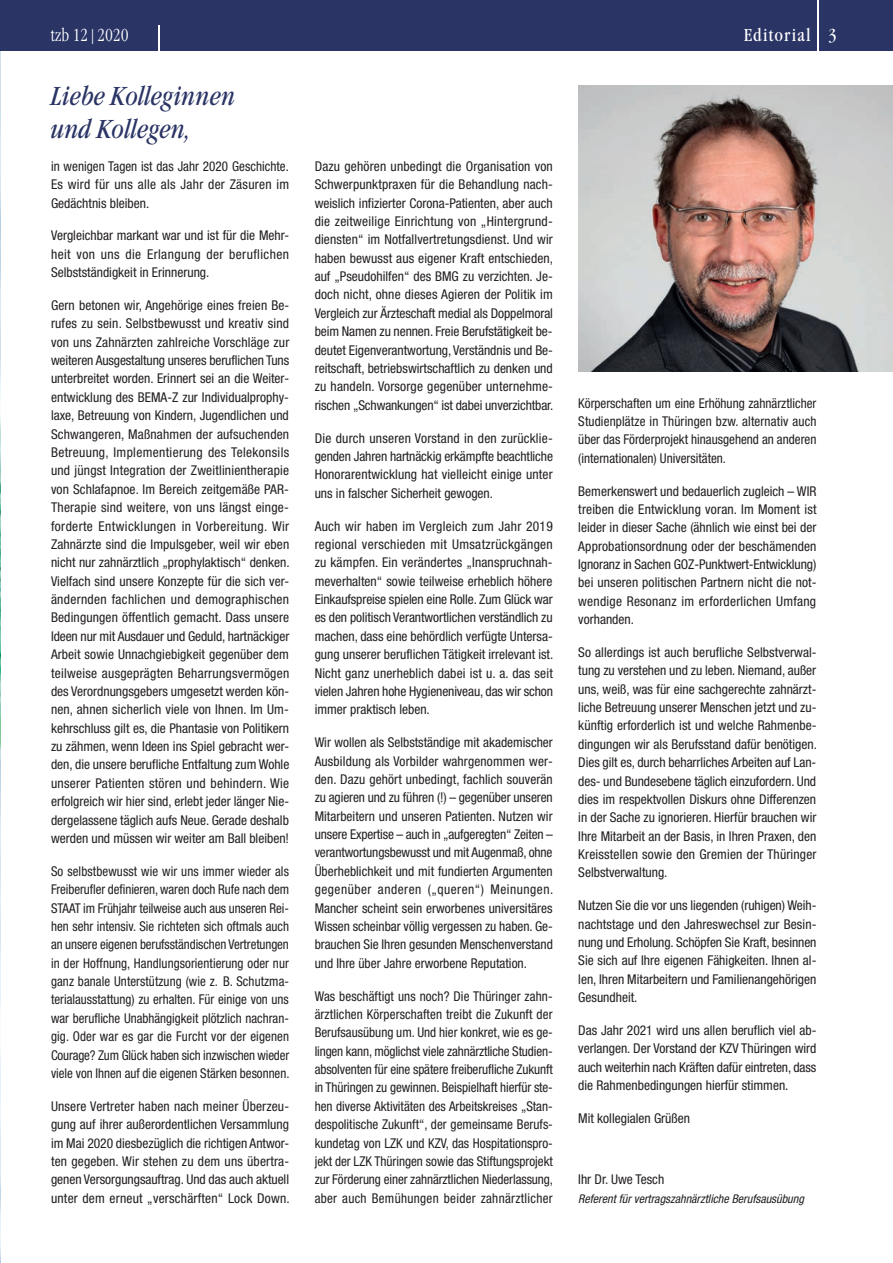
<style>
.page{position:relative;width:893px;height:1263px;background:#fff}
.page>*{position:absolute;margin:0;border:0;box-sizing:border-box;transform-origin:0 0}
.t1{font:italic condensed 27px/33px "Garamond Itc T";color:#2a3465}
.t2{font:300 condensed 18px "Garamond Itc T";color:#fff}
.t3{font:condensed 18px "Garamond Itc T";letter-spacing:.055em;color:#fff}
.t4{font:condensed 13.5px/18.3px "Helvetica Neue";color:#231f20;text-align:justify}
.t5{font:condensed 13.5px/18.3px "Helvetica Neue";color:#231f20;text-align:justify;scale:.96 1}
.t6{font:italic condensed 12px "Helvetica Neue";color:#231f20}
</style>
<div class="page">
<img style="left:0;top:51px;width:1px;height:684px">
<img style="left:0;top:735px;width:1px;height:528px">
<div style="left:0;top:0;width:893px;height:51px;background:#2a3465"></div>
<hr style="left:158px;top:26px;width:2px;height:26px;background:#fff">
<hr style="left:817px;top:0;width:2px;height:52px;background:#fff">
<img style="left:578px;top:85px;width:315px;height:286px">
<h2 class="t2" style="left:50px;top:24px;width:80px">tzb 12|2020</h2>
<h2 class="t3" style="left:744px;top:24px;width:95px">Editorial 3</h2>
<h1 class="t1" style="left:50px;top:80px;width:186px">Liebe Kolleginnen und Kollegen,</h1>
<p class="t4" style="left:51px;top:157px;width:240px">in wenigen Tagen ist das Jahr 2020 Geschichte.<br>Es wird für uns alle als Jahr der Zäsuren im Gedächtnis bleiben.</p>
<p class="t4" style="left:51px;top:226px;width:240px">Vergleichbar markant war und ist für die Mehr&shy;heit von uns die Erlangung der beruflichen Selbstständigkeit in Erinnerung.</p>
<p class="t4" style="left:51px;top:296px;width:240px">Gern betonen wir, Angehörige eines freien Be&shy;rufes zu sein. Selbstbewusst und kreativ sind von uns Zahnärzten zahlreiche Vorschläge zur weiteren Ausgestaltung unseres beruflichen Tuns unterbreitet worden. Erinnert sei an die Weiter&shy;entwicklung des BEMA-Z zur Individualprophy&shy;laxe, Betreuung von Kindern, Jugendlichen und Schwangeren, Maßnahmen der aufsuchenden Betreuung, Implementierung des Telekonsils und jüngst Integration der Zweitlinientherapie von Schlafapnoe. Im Bereich zeitgemäße PAR-Therapie sind weitere, von uns längst einge&shy;forderte Entwicklungen in Vorbereitung. Wir Zahnärzte sind die Impulsgeber, weil wir eben nicht nur zahnärztlich „prophylaktisch“ denken.<br>Vielfach sind unsere Konzepte für die sich ver&shy;ändernden fachlichen und demographischen Bedingungen öffentlich gemacht. Dass unsere Ideen nur mit Ausdauer und Geduld, hartnäckiger Arbeit sowie Unnachgiebigkeit gegenüber dem teilweise ausgeprägten Beharrungsvermögen des Verordnungsgebers umgesetzt werden kön&shy;nen, ahnen sicherlich viele von Ihnen. Im Um&shy;kehrschluss gilt es, die Phantasie von Politikern zu zähmen, wenn Ideen ins Spiel gebracht wer&shy;den, die unsere berufliche Entfaltung zum Wohle unserer Patienten stören und behindern. Wie erfolgreich wir hier sind, erlebt jeder länger Nie&shy;dergelassene täglich aufs Neue. Gerade deshalb werden und müssen wir weiter am Ball bleiben!</p>
<p class="t5" style="left:51px;top:862px;width:250px">So selbstbewusst wie wir uns immer wieder als Freiberufler definieren, waren doch Rufe nach dem STAAT im Frühjahr teilweise auch aus unseren Rei&shy;hen sehr intensiv. Sie richteten sich oftmals auch an unsere eigenen berufsständischen Vertretungen in der Hoffnung, Handlungsorientierung oder nur ganz banale Unterstützung (wie z. B. Schutzma&shy;terialausstattung) zu erhalten. Für einige von uns war berufliche Unabhängigkeit plötzlich nachran&shy;gig. Oder war es gar die Furcht vor der eigenen Courage? Zum Glück haben sich inzwischen wieder viele von Ihnen auf die eigenen Stärken besonnen.</p>
<p class="t4" style="left:51px;top:1097px;width:240px">Unsere Vertreter haben nach meiner Überzeu&shy;gung auf ihrer außerordentlichen Versammlung im Mai 2020 diesbezüglich die richtigen Antwor&shy;ten gegeben. Wir stehen zu dem uns übertra&shy;genen Versorgungsauftrag. Und das auch aktuell unter dem erneut „verschärften“ Lock Down.</p>
<p class="t4" style="left:315px;top:157px;width:240px">Dazu gehören unbedingt die Organisation von Schwerpunktpraxen für die Behandlung nach&shy;weislich infizierter Corona-Patienten, aber auch die zeitweilige Einrichtung von „Hintergrund&shy;diensten“ im Notfallvertretungsdienst. Und wir haben bewusst aus eigener Kraft entschieden, auf „Pseudohilfen“ des BMG zu verzichten. Je&shy;doch nicht, ohne dieses Agieren der Politik im Vergleich zur Ärzteschaft medial als Doppelmoral beim Namen zu nennen. Freie Berufstätigkeit be&shy;deutet Eigenverantwortung, Verständnis und Be&shy;reitschaft, betriebswirtschaftlich zu denken und zu handeln. Vorsorge gegenüber unternehme&shy;rischen „Schwankungen“ ist dabei unverzichtbar.</p>
<p class="t4" style="left:315px;top:428px;width:240px">Die durch unseren Vorstand in den zurücklie&shy;genden Jahren hartnäckig erkämpfte beachtliche Honorarentwicklung hat vielleicht einige unter uns in falscher Sicherheit gewogen.</p>
<p class="t4" style="left:315px;top:516px;width:240px">Auch wir haben im Vergleich zum Jahr 2019 regional verschieden mit Umsatzrückgängen zu kämpfen. Ein verändertes „Inanspruchnah&shy;meverhalten“ sowie teilweise erheblich höhere Einkaufspreise spielen eine Rolle. Zum Glück war es den politisch Verantwortlichen verständlich zu machen, dass eine behördlich verfügte Untersa&shy;gung unserer beruflichen Tätigkeit irrelevant ist.<br>Nicht ganz unerheblich dabei ist u. a. das seit vielen Jahren hohe Hygieneniveau, das wir schon immer praktisch leben.</p>
<p class="t4" style="left:315px;top:733px;width:240px">Wir wollen als Selbstständige mit akademischer Ausbildung als Vorbilder wahrgenommen wer&shy;den. Dazu gehört unbedingt, fachlich souverän zu agieren und zu führen (!) – gegenüber unseren Mitarbeitern und unseren Patienten. Nutzen wir unsere Expertise – auch in „aufgeregten“ Zeiten – verantwortungsbewusst und mit Augenmaß, ohne Überheblichkeit und mit fundierten Argumenten gegenüber anderen („queren“) Meinungen.<br>Mancher scheint sein erworbenes universitäres Wissen scheinbar völlig vergessen zu haben. Ge&shy;brauchen Sie Ihren gesunden Menschenverstand und Ihre über Jahre erworbene Reputation.</p>
<p class="t4" style="left:315px;top:986px;width:240px">Was beschäftigt uns noch? Die Thüringer zahn&shy;ärztlichen Körperschaften treibt die Zukunft der Berufsausübung um. Und hier konkret, wie es ge&shy;lingen kann, möglichst viele zahnärztliche Studien&shy;absolventen für eine spätere freiberufliche Zukunft in Thüringen zu gewinnen. Beispielhaft hierfür ste&shy;hen diverse Aktivitäten des Arbeitskreises „Stan&shy;despolitische Zukunft“, der gemeinsame Berufs&shy;kundetag von LZK und KZV, das Hospitationspro&shy;jekt der LZK Thüringen sowie das Stiftungsprojekt zur Förderung einer zahnärztlichen Niederlassung, aber auch Bemühungen beider zahnärztlicher</p>
<p class="t4" style="left:578px;top:393px;width:240px">Körperschaften um eine Erhöhung zahnärztlicher Studienplätze in Thüringen bzw. alternativ auch über das Förderprojekt hinausgehend an anderen (internationalen) Universitäten.</p>
<p class="t4" style="left:578px;top:481px;width:240px">Bemerkenswert und bedauerlich zugleich – WIR treiben die Entwicklung voran. Im Moment ist leider in dieser Sache (ähnlich wie einst bei der Approbationsordnung oder der beschämenden Ignoranz in Sachen GOZ-Punktwert-Entwicklung) bei unseren politischen Partnern nicht die not&shy;wendige Resonanz im erforderlichen Umfang vorhanden.</p>
<p class="t4" style="left:578px;top:643px;width:240px">So allerdings ist auch berufliche Selbstverwal&shy;tung zu verstehen und zu leben. Niemand, außer uns, weiß, was für eine sachgerechte zahnärzt&shy;liche Betreuung unserer Menschen jetzt und zu&shy;künftig erforderlich ist und welche Rahmenbe&shy;dingungen wir als Berufsstand dafür benötigen.<br>Dies gilt es, durch beharrliches Arbeiten auf Lan&shy;des- und Bundesebene täglich einzufordern. Und dies im respektvollen Diskurs ohne Differenzen in der Sache zu ignorieren. Hierfür brauchen wir Ihre Mitarbeit an der Basis, in Ihren Praxen, den Kreisstellen sowie den Gremien der Thüringer Selbstverwaltung.</p>
<p class="t4" style="left:578px;top:896px;width:240px">Nutzen Sie die vor uns liegenden (ruhigen) Weih&shy;nachtstage und den Jahreswechsel zur Besin&shy;nung und Erholung. Schöpfen Sie Kraft, besinnen Sie sich auf Ihre eigenen Fähigkeiten. Ihnen al&shy;len, Ihren Mitarbeitern und Familienangehörigen Gesundheit.</p>
<p class="t4" style="left:578px;top:1021px;width:240px">Das Jahr 2021 wird uns allen beruflich viel ab&shy;verlangen. Der Vorstand der KZV Thüringen wird auch weiterhin nach Kräften dafür eintreten, dass die Rahmenbedingungen hierfür stimmen.</p>
<p class="t4" style="left:578px;top:1109px;width:113px">Mit kollegialen Grüßen</p>
<p class="t4" style="left:578px;top:1169px;width:87px">Ihr Dr. Uwe Tesch</p>
<p class="t6" style="left:578px;top:1192px;width:227px">Referent für vertragszahnärztliche Berufsausübung</p>
</div>
